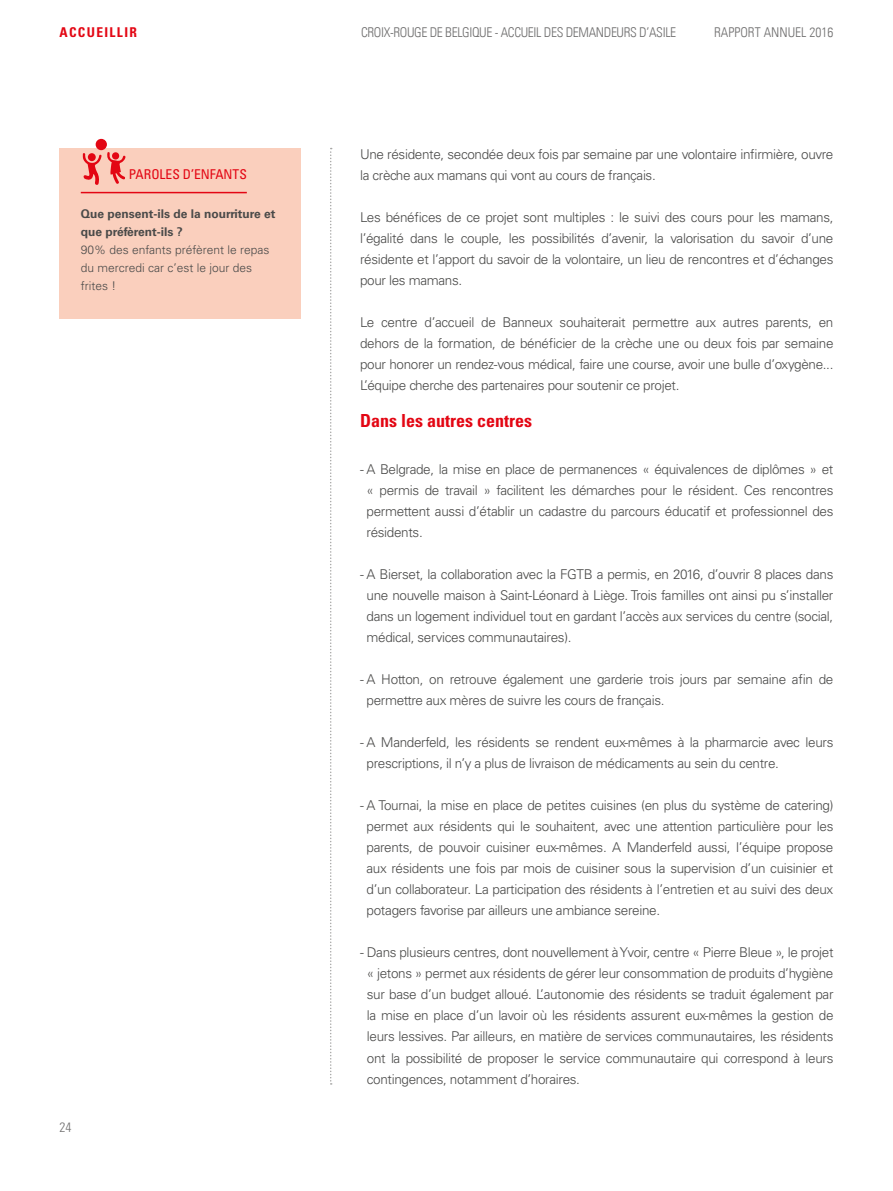
<style>
.page{position:relative;width:893px;height:1191px;background:#fff}
.page>*{position:absolute;margin:0;border:0;box-sizing:border-box;transform-origin:0 0}
.t1{font:700 condensed 18px "Univers LT Std";color:#e30613}
.t2{font:300 13.5px/21px "Univers LT Std";letter-spacing:-.025em;color:#4a4a49;text-align:justify}
.t3{font:300 condensed 13.5px "Univers LT";letter-spacing:-.025em;color:#706f6f}
.t4{font:300 condensed 13.5px "Univers LT";color:#706f6f}
.t5{font:condensed 13.5px "Univers LT Std";color:#e30613}
.t6{font:700 condensed 13.5px "Univers LT Std";letter-spacing:.1em;color:#e30613}
.t7{font:300 condensed 13.5px "Univers LT Std";color:#706f6f}
.t8{font:300 12px/18px "Univers LT Std";color:#4a4a49}
.t9{font:700 12px/18px "Univers LT Std";color:#4a4a49}
</style>
<div class="page">
<svg style="left:330px;top:148px;width:2px;height:936px"></svg>
<div style="left:60px;top:148px;width:241px;height:171px;background:#facfbd"></div>
<hr style="left:81px;top:192px;width:166px;height:1px;background:#e30613">
<svg style="left:83px;top:152px;width:42px;height:33px"></svg>
<div style="left:96px;top:139px;width:11px;height:11px;background:#e30613;border-radius:50%"></div>
<div style="left:88px;top:153px;width:8px;height:8px;background:#e30613;border-radius:50%"></div>
<div style="left:112px;top:152px;width:7px;height:7px;background:#e30613;border-radius:50%"></div>
<p class="t6" style="left:60px;top:24px;width:79px">ACCUEILLIR</p>
<p class="t3" style="left:361px;top:25px;width:317px">CROIX-ROUGE DE BELGIQUE - ACCUEIL DES DEMANDEURS D’ASILE</p>
<p class="t4" style="left:714px;top:25px;width:121px">RAPPORT ANNUEL 2016</p>
<p class="t5" style="left:129px;top:166px;width:120px">PAROLES D’ENFANTS</p>
<p class="t9" style="left:81px;top:205px;width:196px">Que pensent-ils de la nourriture et que préfèrent-ils ?</p>
<p class="t8" style="left:81px;top:241px;width:190px">90% des enfants préfèrent le repas du mercredi car c’est le jour des frites !</p>
<p class="t7" style="left:60px;top:1119px;width:13px">24</p>
<p class="t2" style="left:360px;top:144px;width:475px">Une résidente, secondée deux fois par semaine par une volontaire infirmière, ouvre la crèche aux mamans qui vont au cours de français.</p>
<p class="t2" style="left:360px;top:207px;width:475px">Les bénéfices de ce projet sont multiples : le suivi des cours pour les mamans, l’égalité dans le couple, les possibilités d’avenir, la valorisation du savoir d’une résidente et l’apport du savoir de la volontaire, un lieu de rencontres et d’échanges pour les mamans.</p>
<p class="t2" style="left:360px;top:312px;width:475px">Le centre d’accueil de Banneux souhaiterait permettre aux autres parents, en dehors de la formation, de bénéficier de la crèche une ou deux fois par semaine pour honorer un rendez-vous médical, faire une course, avoir une bulle d’oxygène...<br>L’équipe cherche des partenaires pour soutenir ce projet.</p>
<h1 class="t1" style="left:360px;top:409px;width:173px">Dans les autres centres</h1>
<p class="t2" style="left:366px;top:459px;width:468px;text-indent:-6px">- A Belgrade, la mise en place de permanences « équivalences de diplômes » et « permis de travail » facilitent les démarches pour le résident. Ces rencontres permettent aussi d’établir un cadastre du parcours éducatif et professionnel des résidents.</p>
<p class="t2" style="left:366px;top:564px;width:468px;text-indent:-6px">- A Bierset, la collaboration avec la FGTB a permis, en 2016, d’ouvrir 8 places dans une nouvelle maison à Saint-Léonard à Liège. Trois familles ont ainsi pu s’installer dans un logement individuel tout en gardant l’accès aux services du centre (social, médical, services communautaires).</p>
<p class="t2" style="left:366px;top:669px;width:468px;text-indent:-6px">- A Hotton, on retrouve également une garderie trois jours par semaine afin de permettre aux mères de suivre les cours de français.</p>
<p class="t2" style="left:366px;top:732px;width:468px;text-indent:-6px">- A Manderfeld, les résidents se rendent eux-mêmes à la pharmarcie avec leurs prescriptions, il n’y a plus de livraison de médicaments au sein du centre.</p>
<p class="t2" style="left:366px;top:795px;width:468px;text-indent:-6px">- A Tournai, la mise en place de petites cuisines (en plus du système de catering) permet aux résidents qui le souhaitent, avec une attention particulière pour les parents, de pouvoir cuisiner eux-mêmes. A Manderfeld aussi, l’équipe propose aux résidents une fois par mois de cuisiner sous la supervision d’un cuisinier et d’un collaborateur. La participation des résidents à l’entretien et au suivi des deux potagers favorise par ailleurs une ambiance sereine.</p>
<p class="t2" style="left:367px;top:942px;width:468px;text-indent:-7px">- Dans plusieurs centres, dont nouvellement à Yvoir, centre « Pierre Bleue », le projet « jetons » permet aux résidents de gérer leur consommation de produits d’hygiène sur base d’un budget alloué. L’autonomie des résidents se traduit également par la mise en place d’un lavoir où les résidents assurent eux-mêmes la gestion de leurs lessives. Par ailleurs, en matière de services communautaires, les résidents ont la possibilité de proposer le service communautaire qui correspond à leurs contingences, notamment d’horaires.</p>
</div>
